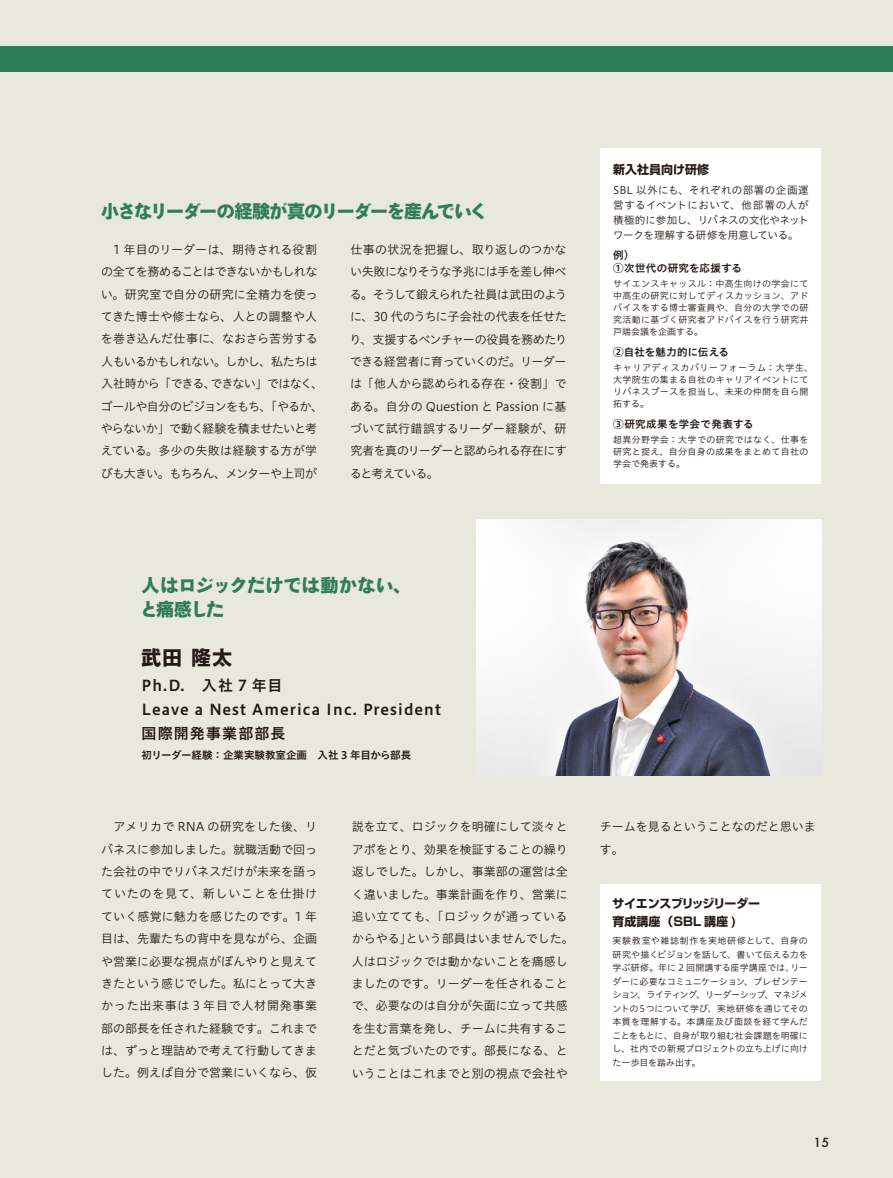
<style>
.page{position:relative;width:893px;height:1178px;background:#e8e8dc}
.page>*{position:absolute;margin:0;border:0;box-sizing:border-box;transform-origin:0 0}
.t1{font:700 19.5px "Shin Go Pro";color:#231916}
.t2{font:18px "Hira Sans Old Std W8";letter-spacing:-.055em;color:#2f7e56}
.t3{font:18px/24px "Hira Sans Old Std W8";letter-spacing:-.005em;color:#2f7e56}
.t4{font:15px/24px "Hiragino UD Sans Std W6";letter-spacing:.075em;color:#231916}
.t5{font:500 13.8px "Futura";color:#231916}
.t6{font:12px/22.4px "Hiragino UD Sans Std W3";color:#231916;text-align:justify}
.t7{font:12px/22.4px "Hiragino UD Sans Std W3";letter-spacing:-.03em;color:#231916}
.t8{font:700 12px/18px "Shin Go Pro";letter-spacing:-.02em;color:#231916}
.t9{font:700 12px "Shin Go Pro";color:#231916}
.t10{font:10.5px/15px "Hiragino UD Sans Std W3";color:#231916;text-align:justify}
.t11{font:10.5px "Hiragino UD Sans Std W6";letter-spacing:.005em;color:#231916}
.t12{font:10.5px/13.5px "Hiragino UD Sans Std W6";letter-spacing:.035em;color:#231916}
.t13{font:9px/13.5px "Hiragino UD Sans Std W3";letter-spacing:.035em;color:#231916;text-align:justify}
</style>
<div class="page">
<img style="left:477px;top:520px;width:344px;height:255px">
<div style="left:0;top:46px;width:893px;height:26px;background:#2f7e56"></div>
<div style="left:600px;top:884px;width:221px;height:197px;background:#fff"></div>
<div style="left:600px;top:148px;width:221px;height:335px;background:#fff"></div>
<h2 class="t2" style="left:101px;top:201px;width:388px">小さなリーダーの経験が真のリーダーを産んでいく</h2>
<p class="t7" style="left:101px;top:237px;width:224px">　1 年目のリーダーは、期待される役割の全てを務めることはできないかもしれない。研究室で自分の研究に全精力を使ってきた博士や修士なら、人との調整や人を巻き込んだ仕事に、なおさら苦労する人もいるかもしれない。しかし、私たちは入社時から「できる、できない」ではなく、ゴールや自分のビジョンをもち、「やるか、やらないか」で動く経験を積ませたいと考えている。多少の失敗は経験する方が学びも大きい。もちろん、メンターや上司が</p>
<p class="t6" style="left:350px;top:238px;width:219px">仕事の状況を把握し、取り返しのつかない失敗になりそうな予兆には手を差し伸べる。そうして鍛えられた社員は武田のように、30 代のうちに子会社の代表を任せたり、支援するベンチャーの役員を務めたりできる経営者に育っていくのだ。リーダーは「他人から認められる存在・役割」である。自分の Question と Passion に基づいて試行錯誤するリーダー経験が、研究者を真のリーダーと認められる存在にすると考えている。</p>
<h2 class="t3" style="left:140px;top:573px;width:272px">人はロジックだけでは動かない、と痛感した</h2>
<h1 class="t1" style="left:142px;top:642px;width:92px">武田 隆太</h1>
<p class="t4" style="left:142px;top:673px;width:301px">Ph.D.　入社 7 年目<br>Leave a Nest America Inc. President国際開発事業部部長</p>
<p class="t11" style="left:142px;top:747px;width:271px">初リーダー経験：企業実験教室企画　入社 3 年目から部長</p>
<p class="t9" style="left:613px;top:160px;width:97px">新入社員向け研修</p>
<p class="t10" style="left:613px;top:182px;width:197px">SBL 以外にも、それぞれの部署の企画運営するイベントにおいて、他部署の人が積極的に参加し、リバネスの文化やネットワークを理解する研修を用意している。</p>
<p class="t12" style="left:613px;top:247px;width:130px">例）<br>①次世代の研究を応援する</p>
<p class="t13" style="left:613px;top:277px;width:197px;line-height:12px">サイエンスキャッスル：中高生向けの学会にて中高生の研究に対してディスカッション、アドバイスをする博士審査員や、自分の大学での研究活動に基づく研究者アドバイスを行う研究井戸端会議を企画する。</p>
<p class="t11" style="left:613px;top:344px;width:117px">②自社を魅力的に伝える</p>
<p class="t13" style="left:613px;top:361px;width:201px;line-height:12px;text-align:left">キャリアディスカバリーフォーラム：大学生、大学院生の集まる自社のキャリアイベントにてリバネスブースを担当し、未来の仲間を自ら開拓する。</p>
<p class="t12" style="left:613px;top:417px;width:142px">③研究成果を学会で発表する</p>
<p class="t13" style="left:613px;top:433px;width:197px;line-height:12px">超異分野学会：大学での研究ではなく、仕事を研究と捉え、自分自身の成果をまとめて自社の学会で発表する。</p>
<p class="t6" style="left:101px;top:815px;width:218px">　アメリカで RNA の研究をした後、リバネスに参加しました。就職活動で回った会社の中でリバネスだけが未来を語っていたのを見て、新しいことを仕掛けていく感覚に魅力を感じたのです。1 年目は、先輩たちの背中を見ながら、企画や営業に必要な視点がぼんやりと見えてきたという感じでした。私にとって大きかった出来事は 3 年目で人材開発事業部の部長を任された経験です。これまでは、ずっと理詰めで考えて行動してきました。例えば自分で営業にいくなら、仮</p>
<p class="t6" style="left:352px;top:815px;width:224px;text-align:left">説を立て、ロジックを明確にして淡々とアポをとり、効果を検証することの繰り返しでした。しかし、事業部の運営は全く違いました。事業計画を作り、営業に追い立てても、「ロジックが通っているからやる」という部員はいませんでした。人はロジックでは動かないことを痛感しましたのです。リーダーを任されることで、必要なのは自分が矢面に立って共感を生む言葉を発し、チームに共有することだと気づいたのです。部長になる、ということはこれまでと別の視点で会社や</p>
<p class="t6" style="left:600px;top:815px;width:217px">チームを見るということなのだと思います。</p>
<p class="t8" style="left:612px;top:893px;width:149px">サイエンスブリッジリーダー育成講座（SBL 講座 )</p>
<p class="t13" style="left:612px;top:933px;width:197px">実験教室や雑誌制作を実地研修として、自身の研究や描くビジョンを話して、書いて伝える力を学ぶ研修。年に 2 回開講する座学講座では、リーダーに必要なコミュニケーション、プレゼンテーション、ライティング、リーダーシップ、マネジメントの５つについて学び、実地研修を通じてその本質を理解する。本講座及び面談を経て学んだことをもとに、自身が取り組む社会課題を明確にし、社内での新規プロジェクトの立ち上げに向けた一歩目を踏み出す。</p>
<p class="t5" style="left:813px;top:1132px;width:17px">15</p>
</div>
